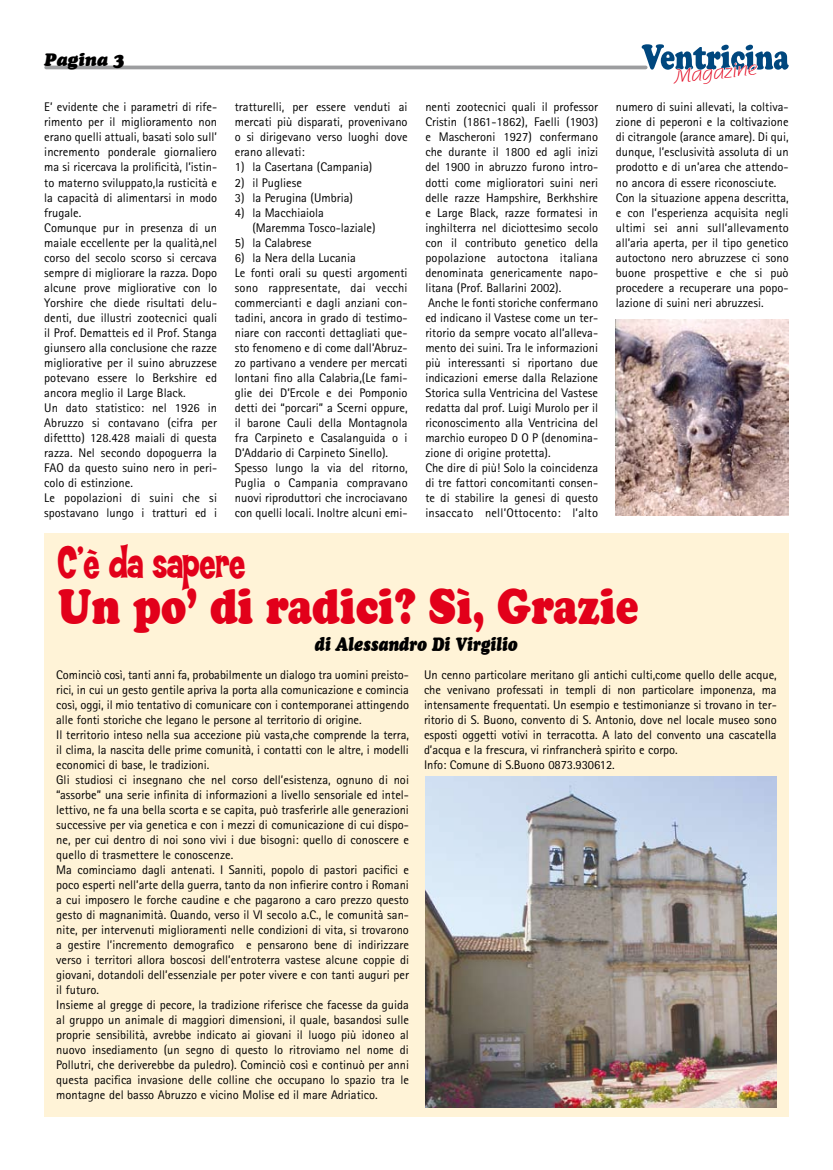
<style>
.page{position:relative;width:833px;height:1170px;background:#fff}
.page>*{position:absolute;margin:0;border:0;box-sizing:border-box;transform-origin:0 0}
.t1{font:900 47.5px "Cooper BT";color:#e2001a;scale:.83 1}
.t2{font:47.5px "Coop Flaired";letter-spacing:-.01em;color:#e2001a;scale:.83 1}
.t3{font:19.5px "Nadianne";color:#e2001a}
.t4{font:italic 900 18.75px "Cooper BT";color:#000;scale:.83 1}
.t5{font:italic 900 17.5px "Cooper BT";color:#000}
.t6{font:12.5px/15px "Rotis Sans Serif";color:#000}
</style>
<div class="page">
<hr style="left:46px;top:66px;width:599px;height:3px;background:#9c9d9f">
<svg style="left:641px;top:44px;width:147px;height:26px"></svg>
<div style="left:44px;top:533px;width:744px;height:583px;background:#fff3d7"></div>
<img style="left:616px;top:319px;width:172px;height:196px">
<img style="left:425px;top:776px;width:351px;height:331px">
<h3 class="t5" style="left:44px;top:49px;width:65px">Pagina</h3>
<p class="t6" style="left:44px;top:100px;width:174px">E’ evidente che i parametri di rife&shy;rimento per il miglioramento non erano quelli attuali, basati solo sull’ incremento ponderale giornaliero ma si ricercava la prolificità, l’istin&shy;to materno sviluppato,la rusticità e la capacità di alimentarsi in modo frugale.<br>Comunque pur in presenza di un maiale eccellente per la qualità,nel corso del secolo scorso si cercava sempre di migliorare la razza. Dopo alcune prove migliorative con lo Yorshire che diede risultati delu&shy;denti, due illustri zootecnici quali il Prof. Dematteis ed il Prof. Stanga giunsero alla conclusione che razze migliorative per il suino abruzzese potevano essere lo Berkshire ed ancora meglio il Large Black.<br>Un dato statistico: nel 1926 in Abruzzo si contavano (cifra per difettto) 128.428 maiali di questa razza. Nel secondo dopoguerra la FAO da questo suino nero in peri&shy;colo di estinzione.<br>Le popolazioni di suini che si spostavano lungo i tratturi ed i</p>
<p class="t6" style="left:235px;top:100px;width:174px;text-align:justify">tratturelli, per essere venduti ai mercati più disparati, provenivano o si dirigevano verso luoghi dove erano allevati:</p>
<p class="t6" style="left:235px;top:160px;width:139px">1) la Casertana (Campania)</p>
<p class="t6" style="left:235px;top:175px;width:69px">2) il Pugliese</p>
<p class="t6" style="left:235px;top:190px;width:120px">3) la Perugina (Umbria)</p>
<p class="t6" style="left:252px;top:205px;width:125px;text-indent:-18px">4) la Macchiaiola (Maremma Tosco-laziale)</p>
<p class="t6" style="left:235px;top:235px;width:78px">5) la Calabrese</p>
<p class="t6" style="left:235px;top:250px;width:174px">6) la Nera della Lucania<br>Le fonti orali su questi argomenti sono rappresentate, dai vecchi commercianti e dagli anziani con&shy;tadini, ancora in grado di testimo&shy;niare con racconti dettagliati que&shy;sto fenomeno e di come dall’Abruz&shy;zo partivano a vendere per mercati lontani fino alla Calabria,(Le fami&shy;glie dei D’Ercole e dei Pomponio detti dei “porcari” a Scerni oppure, il barone Cauli della Montagnola fra Carpineto e Casalanguida o i D’Addario di Carpineto Sinello).<br>Spesso lungo la via del ritorno, Puglia o Campania compravano nuovi riproduttori che incrociavano con quelli locali. Inoltre alcuni emi-</p>
<h2 class="t3" style="left:672px;top:66px;width:85px;rotate:-6deg">Magazine</h2>
<p class="t6" style="left:425px;top:100px;width:174px">nenti zootecnici quali il professor Cristin (1861-1862), Faelli (1903) e Mascheroni 1927) confermano che durante il 1800 ed agli inizi del 1900 in abruzzo furono intro&shy;dotti come miglioratori suini neri delle razze Hampshire, Berkhshire e Large Black, razze formatesi in inghilterra nel diciottesimo secolo con il contributo genetico della popolazione autoctona italiana denominata genericamente napo&shy;litana (Prof. Ballarini 2002).<br>Anche le fonti storiche confermano ed indicano il Vastese come un ter&shy;ritorio da sempre vocato all’alleva&shy;mento dei suini. Tra le informazioni più interessanti si riportano due indicazioni emerse dalla Relazione Storica sulla Ventricina del Vastese redatta dal prof. Luigi Murolo per il riconoscimento alla Ventricina del marchio europeo D O P (denomina&shy;zione di origine protetta).<br>Che dire di più! Solo la coincidenza di tre fattori concomitanti consen&shy;te di stabilire la genesi di questo insaccato nell’Ottocento: l’alto</p>
<p class="t6" style="left:616px;top:100px;width:174px">numero di suini allevati, la coltiva&shy;zione di peperoni e la coltivazione di citrangole (arance amare). Di qui, dunque, l’esclusività assoluta di un prodotto e di un’area che attendo&shy;no ancora di essere riconosciute.<br>Con la situazione appena descritta, e con l’esperienza acquisita negli ultimi sei anni sull’allevamento all’aria aperta, per il tipo genetico autoctono nero abruzzese ci sono buone prospettive e che si può procedere a recuperare una popo&shy;lazione di suini neri abruzzesi.</p>
<h1 class="t2" style="left:57px;top:536px;width:228px">C’è da sapere</h1>
<h1 class="t1" style="left:57px;top:578px;width:701px">Un po’ di radici? Sì, Grazie</h1>
<h3 class="t4" style="left:315px;top:633px;width:246px">di Alessandro Di Virgilio</h3>
<p class="t6" style="left:56px;top:667px;width:354px">Cominciò così, tanti anni fa, probabilmente un dialogo tra uomini preisto&shy;rici, in cui un gesto gentile apriva la porta alla comunicazione e comincia così, oggi, il mio tentativo di comunicare con i contemporanei attingendo alle fonti storiche che legano le persone al territorio di origine.<br>Il territorio inteso nella sua accezione più vasta,che comprende la terra, il clima, la nascita delle prime comunità, i contatti con le altre, i modelli economici di base, le tradizioni.<br>Gli studiosi ci insegnano che nel corso dell’esistenza, ognuno di noi “assorbe” una serie infinita di informazioni a livello sensoriale ed intel&shy;lettivo, ne fa una bella scorta e se capita, può trasferirle alle generazioni successive per via genetica e con i mezzi di comunicazione di cui dispo&shy;ne, per cui dentro di noi sono vivi i due bisogni: quello di conoscere e quello di trasmettere le conoscenze.<br>Ma cominciamo dagli antenati. I Sanniti, popolo di pastori pacifici e poco esperti nell’arte della guerra, tanto da non infierire contro i Romani a cui imposero le forche caudine e che pagarono a caro prezzo questo gesto di magnanimità. Quando, verso il VI secolo a.C., le comunità san&shy;nite, per intervenuti miglioramenti nelle condizioni di vita, si trovarono a gestire l’incremento demografico e pensarono bene di indirizzare verso i territori allora boscosi dell’entroterra vastese alcune coppie di giovani, dotandoli dell’essenziale per poter vivere e con tanti auguri per il futuro.<br>Insieme al gregge di pecore, la tradizione riferisce che facesse da guida al gruppo un animale di maggiori dimensioni, il quale, basandosi sulle proprie sensibilità, avrebbe indicato ai giovani il luogo più idoneo al nuovo insediamento (un segno di questo lo ritroviamo nel nome di Pollutri, che deriverebbe da puledro). Cominciò così e continuò per anni questa pacifica invasione delle colline che occupano lo spazio tra le montagne del basso Abruzzo e vicino Molise ed il mare Adriatico.</p>
<p class="t6" style="left:424px;top:667px;width:354px">Un cenno particolare meritano gli antichi culti,come quello delle acque, che venivano professati in templi di non particolare imponenza, ma intensamente frequentati. Un esempio e testimonianze si trovano in ter&shy;ritorio di S. Buono, convento di S. Antonio, dove nel locale museo sono esposti oggetti votivi in terracotta. A lato del convento una cascatella d’acqua e la frescura, vi rinfrancherà spirito e corpo.<br>Info: Comune di S.Buono 0873.930612.</p>
</div>
